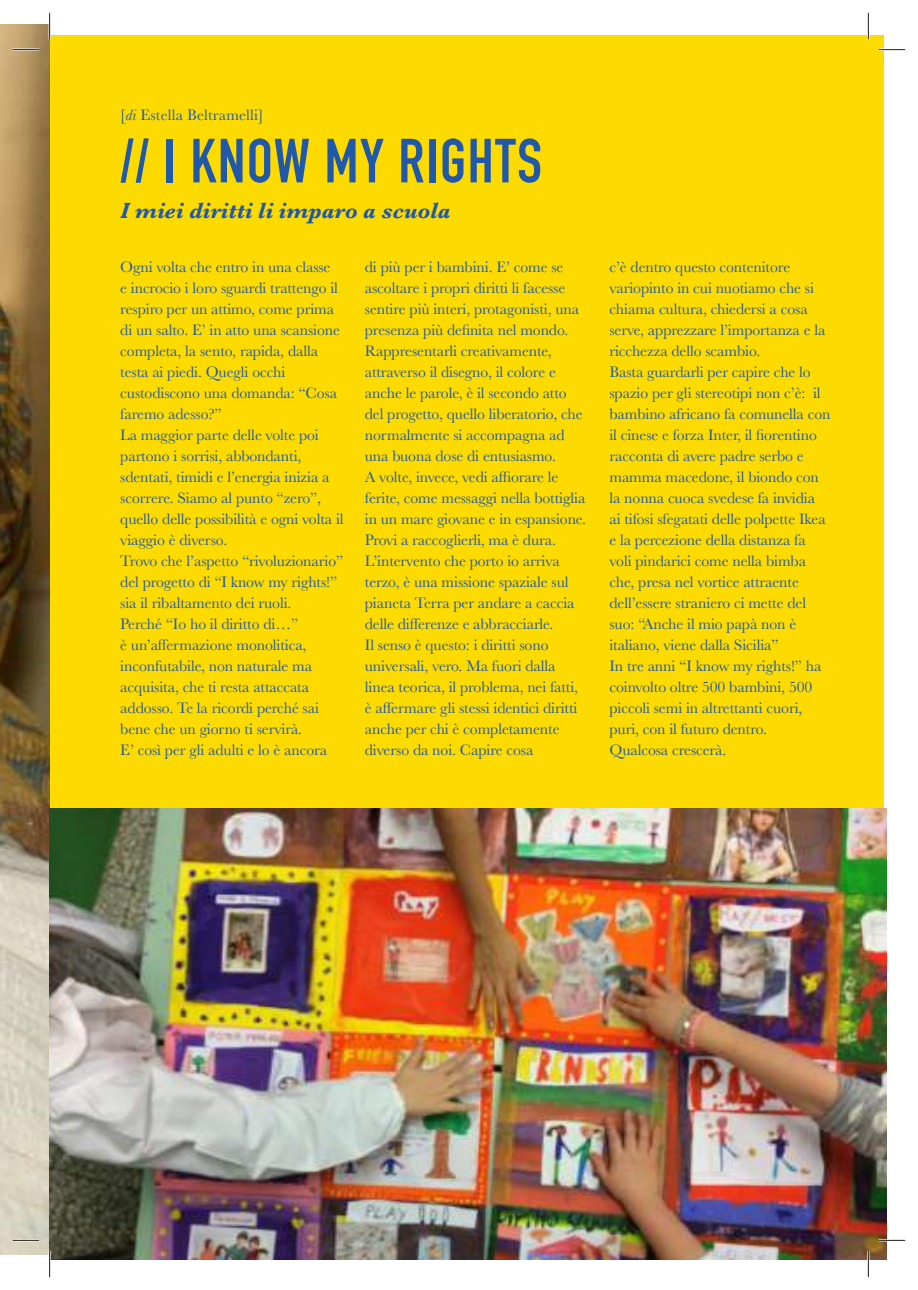
<style>
.page{position:relative;width:918px;height:1290px;background:#fff}
.page>*{position:absolute;margin:0;border:0;box-sizing:border-box;transform-origin:0 0}
.t1{font:61.25px "DIN Engschrift Std";letter-spacing:.025em;color:#2058aa}
.t2{font:italic 700 22.75px "Baskerville";color:#2058aa}
.t3{font:15.75px/21px "Baskerville";letter-spacing:-.005em;color:#2058aa}
.s1{font-style:italic}
</style>
<div class="page">
<div style="left:50px;top:35px;width:834px;height:1220px;background:#fdda00"></div>
<img style="left:0;top:25px;width:50px;height:1229px">
<img style="left:50px;top:808px;width:836px;height:451px">
<hr style="left:13px;top:49px;width:26px;height:2px;background:#fff">
<hr style="left:879px;top:49px;width:26px;height:2px;background:#fff">
<hr style="left:13px;top:1239px;width:26px;height:2px;background:#fff">
<hr style="left:879px;top:1239px;width:26px;height:2px;background:#fff">
<hr style="left:49px;top:13px;width:2px;height:26px;background:#fff">
<hr style="left:49px;top:1251px;width:2px;height:26px;background:#fff">
<hr style="left:867px;top:13px;width:2px;height:26px;background:#fff">
<hr style="left:867px;top:1251px;width:2px;height:26px;background:#fff">
<svg style="left:13px;top:49px;width:26px;height:1px"></svg>
<svg style="left:879px;top:49px;width:26px;height:1px"></svg>
<svg style="left:13px;top:1240px;width:26px;height:1px"></svg>
<svg style="left:879px;top:1240px;width:26px;height:1px"></svg>
<svg style="left:49px;top:13px;width:1px;height:26px"></svg>
<svg style="left:49px;top:1251px;width:1px;height:26px"></svg>
<svg style="left:868px;top:13px;width:1px;height:26px"></svg>
<svg style="left:868px;top:1251px;width:1px;height:26px"></svg>
<p class="t3" style="left:120px;top:105px;width:145px">[<span class="s1">di</span> Estella Beltramelli]</p>
<h1 class="t1" style="left:120px;top:125px;width:423px">// I KNOW MY RIGHTS</h1>
<h2 class="t2" style="left:120px;top:195px;width:331px">I miei diritti li imparo a scuola</h2>
<p class="t3" style="left:120px;top:256px;width:225px">Ogni volta che entro in una classe<br>e incrocio i loro sguardi trattengo il respiro per un attimo, come prima di un salto. E’ in atto una scansione completa, la sento, rapida, dalla testa ai piedi. Quegli occhi custodiscono una domanda: “Cosa faremo adesso?”<br>La maggior parte delle volte poi partono i sorrisi, abbondanti, sdentati, timidi e l’energia inizia a scorrere. Siamo al punto “zero”, quello delle possibilità e ogni volta il viaggio è diverso.<br>Trovo che l’aspetto “rivoluzionario” del progetto di “I know my rights!” sia il ribaltamento dei ruoli.<br>Perché “Io ho il diritto di…”<br>è un’affermazione monolitica, inconfutabile, non naturale ma acquisita, che ti resta attaccata addosso. Te la ricordi perché sai bene che un giorno ti servirà.<br>E’ così per gli adulti e lo è ancora</p>
<p class="t3" style="left:365px;top:256px;width:223px">di più per i bambini. E’ come se ascoltare i propri diritti li facesse sentire più interi, protagonisti, una presenza più definita nel mondo.<br>Rappresentarli creativamente, attraverso il disegno, il colore e anche le parole, è il secondo atto del progetto, quello liberatorio, che normalmente si accompagna ad una buona dose di entusiasmo.<br>A volte, invece, vedi affiorare le ferite, come messaggi nella bottiglia in un mare giovane e in espansione.<br>Provi a raccoglierli, ma è dura.<br>L’intervento che porto io arriva terzo, è una missione spaziale sul pianeta Terra per andare a caccia delle differenze e abbracciarle.<br>Il senso è questo: i diritti sono universali, vero. Ma fuori dalla linea teorica, il problema, nei fatti, è affermare gli stessi identici diritti anche per chi è completamente diverso da noi. Capire cosa</p>
<p class="t3" style="left:609px;top:256px;width:222px">c’è dentro questo contenitore variopinto in cui nuotiamo che si chiama cultura, chiedersi a cosa serve, apprezzare l’importanza e la ricchezza dello scambio.<br>Basta guardarli per capire che lo spazio per gli stereotipi non c’è: il bambino africano fa comunella con il cinese e forza Inter, il fiorentino racconta di avere padre serbo e mamma macedone, il biondo con la nonna cuoca svedese fa invidia<br>ai tifosi sfegatati delle polpette Ikea e la percezione della distanza fa voli pindarici come nella bimba che, presa nel vortice attraente dell’essere straniero ci mette del suo: “Anche il mio papà non è italiano, viene dalla Sicilia”<br>In tre anni “I know my rights!” ha coinvolto oltre 500 bambini, 500 piccoli semi in altrettanti cuori, puri, con il futuro dentro.<br>Qualcosa crescerà.</p>
</div>
